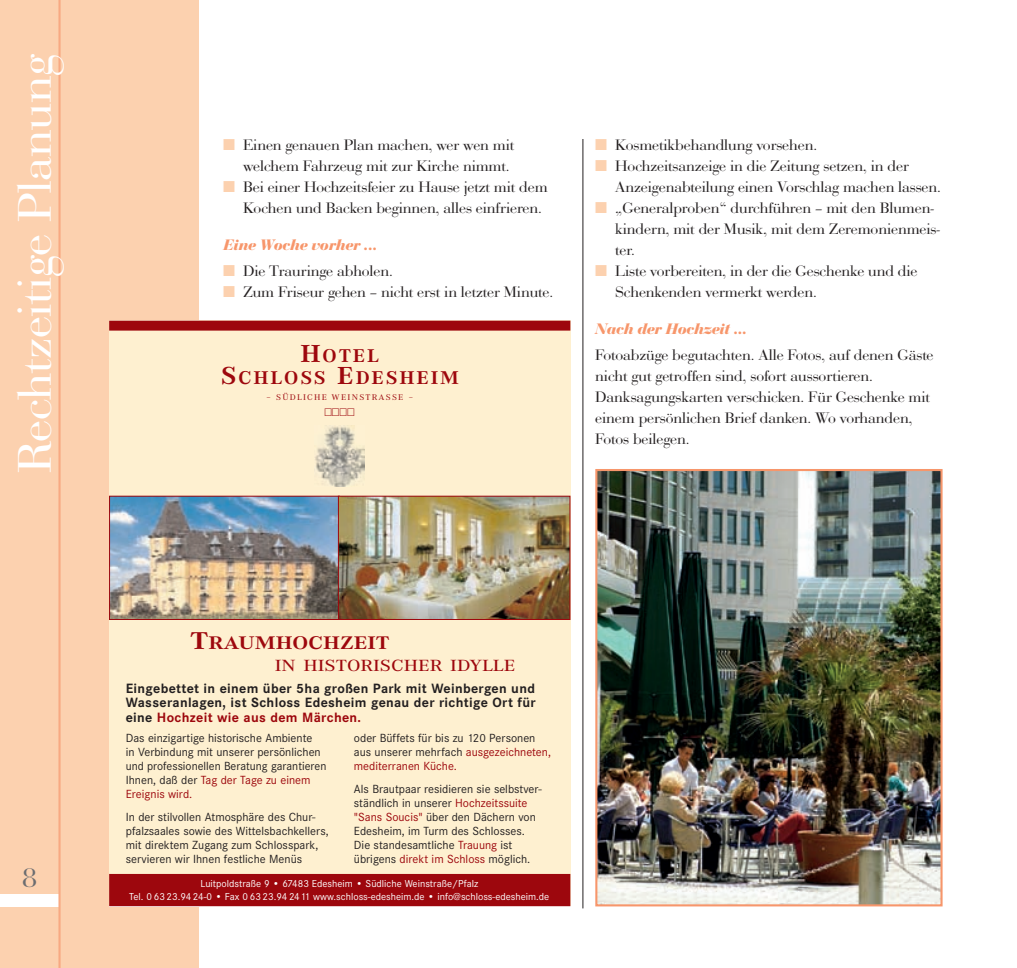
<style>
.page{position:relative;width:1017px;height:968px;background:#fff}
.page>*{position:absolute;margin:0;border:0;box-sizing:border-box;transform-origin:0 0}
.t1{font:49px "Bauer Bodoni D";color:#fff}
.t2{font:700 19.07px/22.1px "Corporate A";letter-spacing:.085em;color:#9d070d;text-align:center;scale:1.11 1}
.t3{font:700 18.9px "Corporate A";color:#9d070d;scale:1.25 1}
.t4{font:500 16.8px "Corporate A";color:#9d070d;scale:1.25 1}
.t5{font:15.75px/21px "Bauer Bodoni D";color:#231f20}
.t6{font:italic 700 15.75px "Bauer Bodoni D";color:#f7966b}
.t7{font:15.75px "Zapf Dingbats";color:#fcd1af}
.t8{font:700 14px/14.7px "Corporate S";letter-spacing:.02em;color:#231f20;text-align:justify}
.t9{font:12.25px/14px "Corporate S";color:#231f20}
.t10{font:10.5px/13.1px "Corporate S";color:#fff;text-align:center}
.t11{font:8.58px "Corporate A";letter-spacing:.13em;color:#9d070d;scale:1.11 1}
.s1{font-size:25.55px}
.s2{font-size:25.2px}
.s3{color:#9d070d}
</style>
<div class="page">
<div style="left:0;top:0;width:198px;height:967px;background:#fcd1af"></div>
<div style="left:0;top:893px;width:60px;height:13px;background:#fff"></div>
<hr style="left:58px;top:0;width:3px;height:967px;background:#f8a982">
<img style="left:598px;top:472px;width:342px;height:431px">
<div style="left:595px;top:469px;width:348px;height:437px;border:2px solid #f7966b"></div>
<svg style="left:109px;top:320px;width:461px;height:586px;background:#f4d9bd"></svg>
<div style="left:310px;top:417px;width:59px;height:71px;background:#fef0d0"></div>
<img style="left:315px;top:426px;width:49px;height:60px">
<img style="left:111px;top:497px;width:227px;height:120px">
<div style="left:109px;top:495px;width:231px;height:124px;border:1px solid #9d070d"></div>
<img style="left:340px;top:497px;width:228px;height:120px">
<div style="left:338px;top:495px;width:232px;height:124px;border:1px solid #9d070d"></div>
<hr style="left:583px;top:139px;width:1px;height:769px;background:#231f20">
<svg style="left:325px;top:408px;width:29px;height:8px"></svg>
<h1 class="t1" style="left:6px;top:473px;width:421px;rotate:-90deg">Rechtzeitige Planung</h1>
<p class="t5" style="left:243px;top:134px;width:306px">Einen genauen Plan machen, wer wen mit welchem Fahrzeug mit zur Kirche nimmt.<br>Bei einer Hochzeitsfeier zu Hause jetzt mit dem Kochen und Backen beginnen, alles einfrieren.</p>
<p class="t6" style="left:223px;top:235px;width:155px">Eine Woche vorher ...</p>
<p class="t5" style="left:243px;top:260px;width:312px">Die Trauringe abholen.<br>Zum Friseur gehen – nicht erst in letzter Minute.</p>
<p class="t7" style="left:223px;top:137px;width:13px">■</p>
<p class="t7" style="left:223px;top:179px;width:13px">■</p>
<p class="t2" style="left:221px;top:345px;width:216px"><span class="s1">H</span>OTEL<br><span class="s1">S</span>CHLOSS <span class="s1">E</span>DESHEIM</p>
<p class="t11" style="left:266px;top:392px;width:134px">– SÜDLICHE WEINSTRASSE –</p>
<p class="t5" style="left:615px;top:134px;width:327px">Kosmetikbehandlung vorsehen.<br>Hochzeitsanzeige in die Zeitung setzen, in der An-zeigenabteilung einen Vorschlag machen lassen. „Generalproben“ durchführen – mit den Blumen&shy;kindern, mit der Musik, mit dem Zeremonienmeis&shy;ter.<br>Liste vorbereiten, in der die Geschenke und die Schenkenden vermerkt werden.</p>
<p class="t6" style="left:595px;top:319px;width:153px">Nach der Hochzeit ...</p>
<p class="t5" style="left:595px;top:344px;width:340px">Fotoabzüge begutachten. Alle Fotos, auf denen Gäste nicht gut getroffen sind, sofort aussortieren.<br>Danksagungskarten verschicken. Für Ge- schen-ke mit einem persönlichen Brief danken. Wo vorhanden, Fotos beilegen.</p>
<p class="t7" style="left:595px;top:200px;width:13px">■</p>
<p class="t7" style="left:595px;top:263px;width:13px">■</p>
<p class="t3" style="left:190px;top:632px;width:161px"><span class="s2">T</span>RAUMHOCHZEIT</p>
<p class="t4" style="left:275px;top:656px;width:194px">IN HISTORISCHER IDYLLE</p>
<p class="t8" style="left:126px;top:680px;width:411px">Eingebettet in einem über 5ha großen Park mit Weinbergen und Wasseranlagen, ist Schloss Edesheim genau der richtige Ort für eine <span class="s3">Hochzeit wie aus dem Märchen.</span></p>
<p class="t9" style="left:126px;top:730px;width:202px">Das einzigartige historische Ambiente<br>in Verbindung mit unserer persönlichen und professionellen Beratung garantieren Ihnen, daß der <span class="s3">Tag der Tage zu einem Ereignis wird.</span></p>
<p class="t9" style="left:126px;top:809px;width:204px">In der stilvollen Atmosphäre des Chur&shy;pfalzsaales sowie des Wittelsbachkellers, mit direktem Zugang zum Schlosspark, servieren wir Ihnen festliche Menüs</p>
<p class="t9" style="left:354px;top:730px;width:199px">oder Büffets für bis zu 120 Personen aus unserer mehrfach <span class="s3">ausgezeichneten, mediterranen Küche.</span></p>
<p class="t9" style="left:354px;top:781px;width:189px">Als Brautpaar residieren sie selbstver&shy;ständlich in unserer <span class="s3">Hochzeitssuite "Sans Soucis"</span> über den Dächern von Edesheim, im Turm des Schlosses.<br>Die standesamtliche <span class="s3">Trauung</span> ist übrigens <span class="s3">direkt im Schloss</span> möglich.</p>
<p class="t10" style="left:129px;top:876px;width:422px">Luitpoldstraße 9 • 67483 Edesheim • Südliche Weinstraße/Pfalz<br>Tel. 0 63 23.94 24-0 • Fax 0 63 23.94 2411 www.schloss-edesheim.de • info@schloss-edesheim.de</p>
</div>
